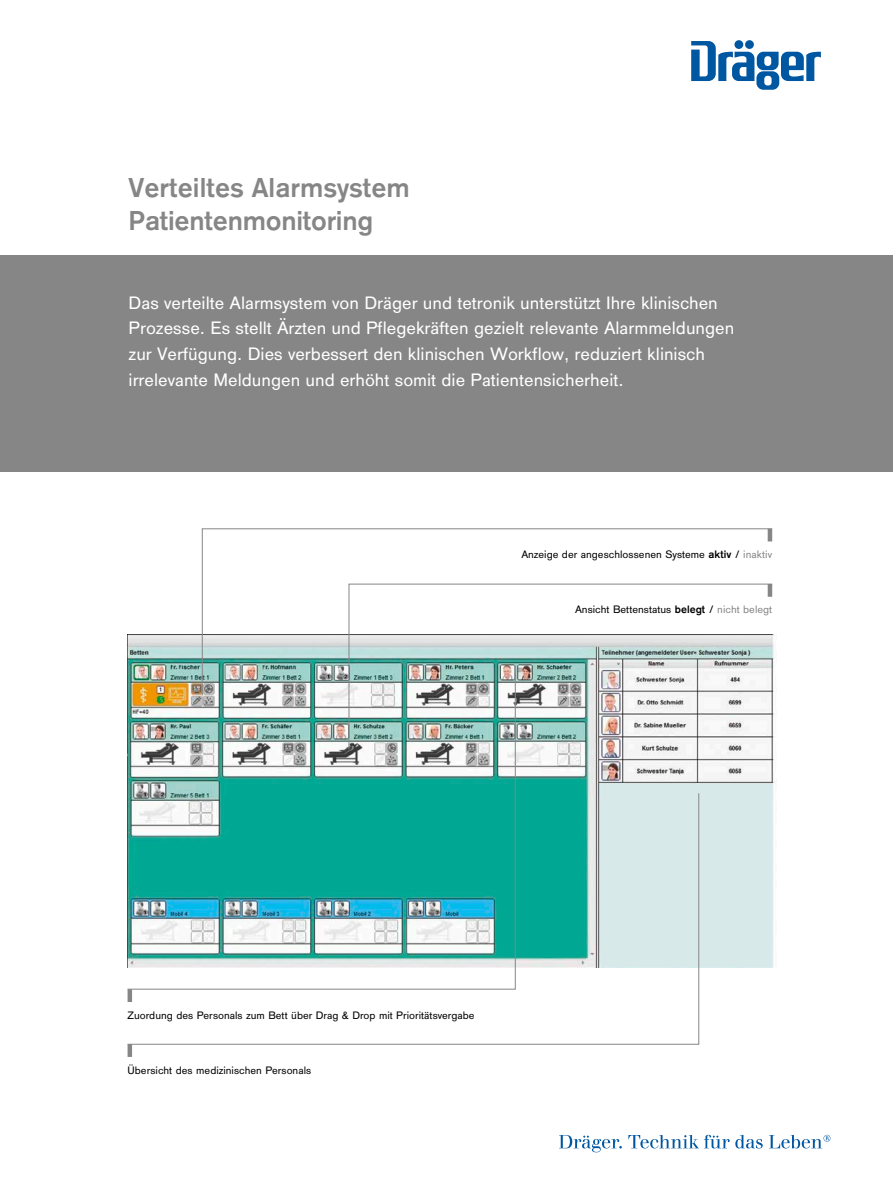
<style>
.page{position:relative;width:893px;height:1191px;background:#fff}
.page>*{position:absolute;margin:0;border:0;box-sizing:border-box;transform-origin:0 0}
.t1{font:700 28.5px/33px "Draeger San";color:#868686}
.t2{font:18.75px/25.5px "Draeger Sans";color:#fff}
.t3{font:11.25px "Draeger Sans";color:#000}
.s1{font-weight:700}
.s2{color:#868686}
</style>
<div class="page">
<div style="left:0;top:255px;width:893px;height:217px;background:#868686"></div>
<svg style="left:691px;top:41px;width:130px;height:49px"></svg>
<svg style="left:559px;top:1135px;width:63px;height:17px"></svg>
<svg style="left:628px;top:1134px;width:135px;height:14px"></svg>
<svg style="left:769px;top:1134px;width:61px;height:14px"></svg>
<img style="left:128px;top:634px;width:647px;height:334px">
<svg style="left:127px;top:792px;width:572px;height:252px"></svg>
<hr style="left:128px;top:1044px;width:4px;height:13px;background:#868686">
<hr style="left:128px;top:989px;width:4px;height:13px;background:#868686">
<svg style="left:202px;top:528px;width:571px;height:144px"></svg>
<hr style="left:768px;top:529px;width:4px;height:12px;background:#868686">
<svg style="left:348px;top:583px;width:425px;height:167px"></svg>
<hr style="left:768px;top:584px;width:4px;height:13px;background:#868686">
<img style="left:127px;top:672px;width:389px;height:317px">
<h1 class="t1" style="left:129px;top:171px;width:283px">Verteiltes Alarmsystem<br>Patientenmonitoring</h1>
<p class="t2" style="left:129px;top:289px;width:607px">Das verteilte Alarmsystem von Dräger und tetronik unterstützt Ihre klinischen Prozesse. Es stellt Ärzten und Pflegekräften gezielt relevante Alarmmeldungen zur Verfügung. Dies verbessert den klinischen Workflow, reduziert klinisch irrelevante Meldungen und erhöht somit die Patientensicherheit.</p>
<p class="t3" style="left:521px;top:546px;width:252px">Anzeige der angeschlossenen Systeme <span class="s1">aktiv</span> / <span class="s2">inaktiv</span></p>
<p class="t3" style="left:575px;top:602px;width:199px">Ansicht Bettenstatus <span class="s1">belegt</span> / <span class="s2">nicht belegt</span></p>
<p class="t3" style="left:128px;top:1007px;width:349px">Zuordung des Personals zum Bett über Drag &amp; Drop mit Prioritätsvergabe</p>
<p class="t3" style="left:128px;top:1062px;width:185px">Übersicht des medizinischen Personals</p>
</div>
